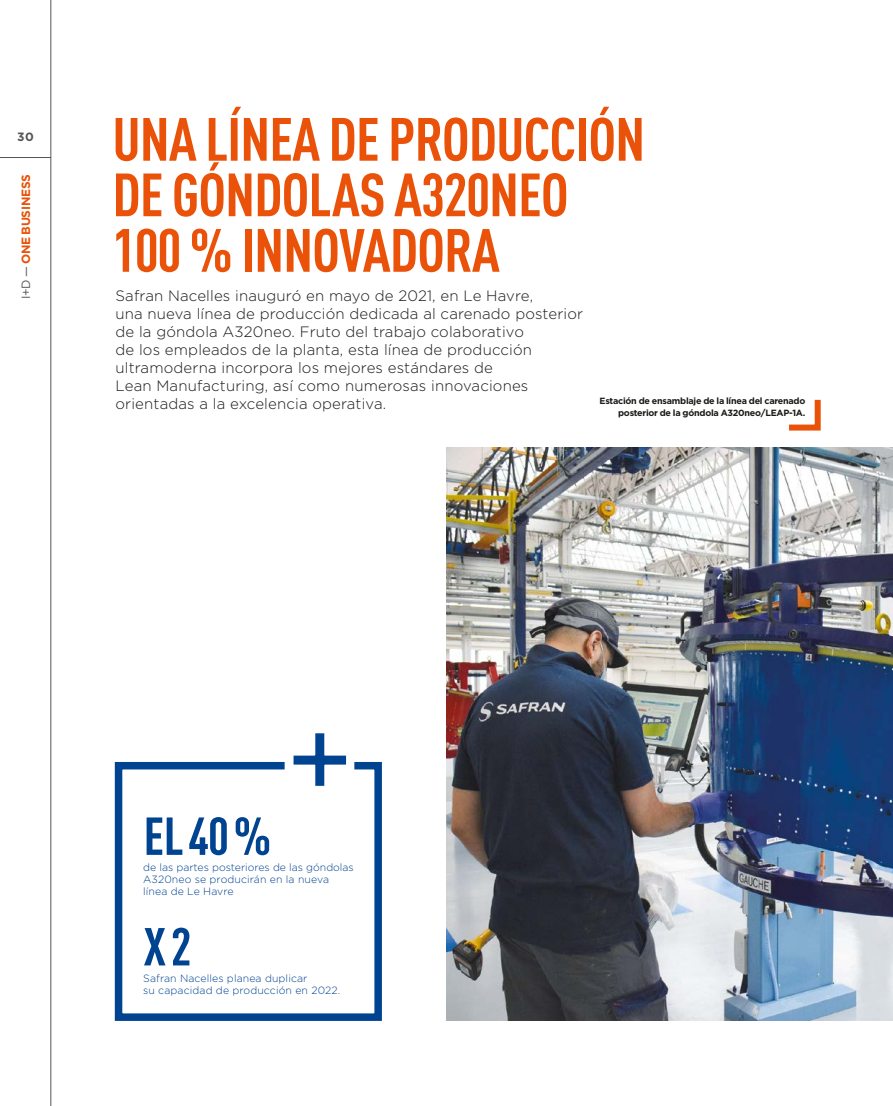
<style>
.page{position:relative;width:893px;height:1106px;background:#fff}
.page>*{position:absolute;margin:0;border:0;box-sizing:border-box;transform-origin:0 0}
.t1{font:700 condensed 60px/55.5px "DIN Pro";letter-spacing:-.015em;color:#e95208}
.t2{font:700 condensed 52.5px "DIN Pro";color:#004391}
.t3{font:300 15px/18px "Gotham";letter-spacing:.01em;color:#1a1a18}
.t4{font:700 12px "Gotham";letter-spacing:-.02em;color:#e95208}
.t5{font:700 12px "Gotham";color:#565656}
.t6{font:300 10.5px/12px "Gotham";letter-spacing:.01em;color:#004391}
.t7{font:700 9px/12px "Gotham";letter-spacing:-.025em;color:#1a1a18;text-align:right}
.s1{font-weight:400;color:#565656}
</style>
<div class="page">
<img style="left:447px;top:448px;width:446px;height:572px">
<hr style="left:51px;top:0;width:1px;height:1106px;background:#565656">
<hr style="left:0;top:157px;width:51px;height:1px;background:#565656">
<svg style="left:294px;top:733px;width:52px;height:25px"></svg>
<svg style="left:114px;top:758px;width:268px;height:263px"></svg>
<svg style="left:789px;top:399px;width:32px;height:32px"></svg>
<p class="t5" style="left:17px;top:129px;width:18px">30</p>
<p class="t4" style="left:18px;top:299px;width:127px;rotate:-90deg"><span class="s1">I+D —</span> ONE BUSINESS</p>
<h1 class="t1" style="left:112px;top:107px;width:535px">UNA LÍNEA DE PRODUCCIÓN<br>DE GÓNDOLAS A320NEO<br>100 % INNOVADORA</h1>
<p class="t3" style="left:115px;top:286px;width:469px">Safran Nacelles inauguró en mayo de 2021, en Le Havre,<br>una nueva línea de producción dedicada al carenado posterior de la góndola A320neo. Fruto del trabajo colaborativo<br>de los empleados de la planta, esta línea de producción ultramoderna incorpora los mejores estándares de<br>Lean Manufacturing, así como numerosas innovaciones orientadas a la excelencia operativa.</p>
<p class="t7" style="left:600px;top:395px;width:207px">Estación de ensamblaje de la línea del carenado posterior de la góndola A320neo/LEAP-1A.</p>
<h2 class="t2" style="left:143px;top:797px;width:130px">EL 40 %</h2>
<p class="t6" style="left:143px;top:873px;width:187px">A320neo se producirán en la nueva línea de Le Havre</p>
<h2 class="t2" style="left:143px;top:908px;width:50px">X 2</h2>
<p class="t6" style="left:143px;top:971px;width:198px">Safran Nacelles planea duplicar<br>su capacidad de producción en 2022.</p>
<p class="t6" style="left:143px;top:861px;width:212px">de las partes posteriores de las góndolas</p>
</div>
